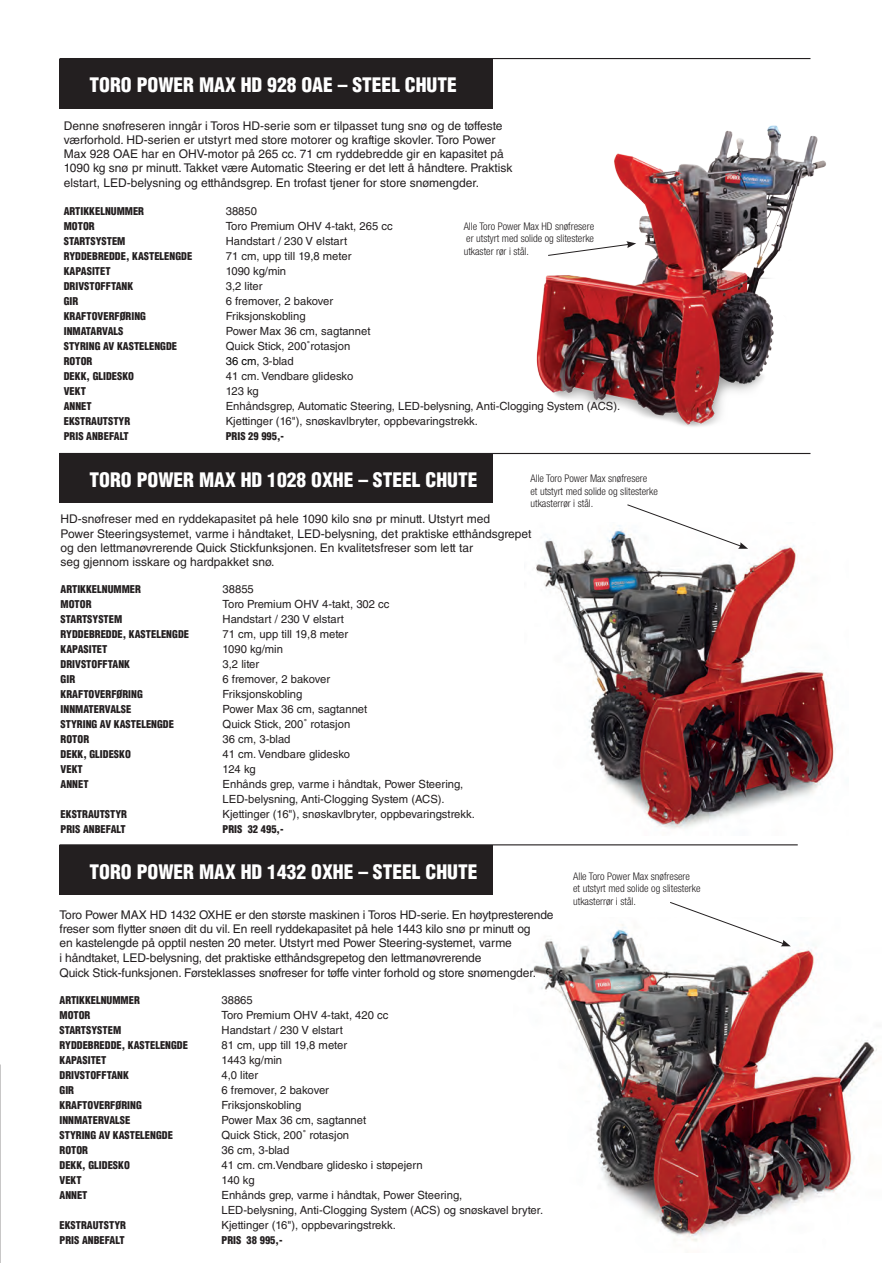
<style>
.page{position:relative;width:893px;height:1263px;background:#fff}
.page>*{position:absolute;margin:0;border:0;box-sizing:border-box;transform-origin:0 0}
.t1{font:900 condensed 19.5px "Helvetica LT Std";color:#fff}
.t2{font:12px/14.2px "Helvetica LT Std";letter-spacing:-.01em;color:#231f20}
.t3{font:11.25px/15px "Helvetica LT Std";color:#231f20}
.t4{font:900 condensed 10.5px "Helvetica LT Std";color:#231f20}
.t5{font:300 condensed 10.5px/12.6px "Helvetica Neue LT Std";color:#231f20}
.s1{font-size:12px}
.s2{color:#000}
</style>
<div class="page">
<img style="left:532px;top:924px;width:345px;height:318px">
<img style="left:536px;top:525px;width:300px;height:304px">
<img style="left:536px;top:125px;width:290px;height:302px">
<hr style="left:60px;top:58px;width:750px;height:1px;background:#231f20">
<div style="left:60px;top:59px;width:433px;height:49px;background:#231f20"></div>
<hr style="left:60px;top:453px;width:750px;height:1px;background:#231f20">
<hr style="left:60px;top:844px;width:738px;height:1px;background:#231f20">
<div style="left:60px;top:454px;width:433px;height:49px;background:#231f20"></div>
<div style="left:60px;top:845px;width:433px;height:49px;background:#231f20"></div>
<svg style="left:547px;top:241px;width:89px;height:15px"></svg>
<svg style="left:626px;top:504px;width:122px;height:45px"></svg>
<svg style="left:669px;top:902px;width:122px;height:44px"></svg>
<h1 class="t1" style="left:90px;top:73px;width:369px">TORO POWER MAX HD 928 OAE – STEEL CHUTE</h1>
<p class="t2" style="left:64px;top:118px;width:450px">Denne snøfreseren inngår i Toros HD-serie som er tilpasset tung snø og de tøffeste værforhold. HD-serien er utstyrt med store motorer og kraftige skovler. Toro Power Max 928 OAE har en OHV-motor på 265 cc. 71 cm ryddebredde gir en kapasitet på 1090 kg snø pr minutt. Takket være Automatic Steering er det lett å håndtere. Praktisk elstart, LED-belysning og etthåndsgrep. En trofast tjener for store snømengder.</p>
<p class="t4" style="left:64px;top:205px;width:82px">ARTIKKELNUMMER</p>
<p class="t3" style="left:226px;top:204px;width:33px">38850</p>
<p class="t4" style="left:64px;top:220px;width:32px">MOTOR</p>
<p class="t3" style="left:226px;top:219px;width:168px">Toro Premium OHV 4-takt, 265 cc</p>
<p class="t4" style="left:64px;top:235px;width:63px">STARTSYSTEM</p>
<p class="t3" style="left:226px;top:234px;width:123px">Handstart / 230 V elstart</p>
<p class="t4" style="left:64px;top:250px;width:130px">RYDDEBREDDE, KASTELENGDE</p>
<p class="t3" style="left:226px;top:249px;width:127px">71 cm, upp till 19,8 meter</p>
<p class="t4" style="left:64px;top:265px;width:48px">KAPASITET</p>
<p class="t3" style="left:226px;top:264px;width:62px">1090 kg/min</p>
<p class="t4" style="left:64px;top:280px;width:71px">DRIVSTOFFTANK</p>
<p class="t3" style="left:226px;top:279px;width:38px">3,2 liter</p>
<p class="t4" style="left:64px;top:295px;width:16px">GIR</p>
<p class="t3" style="left:226px;top:294px;width:109px">6 fremover, 2 bakover</p>
<p class="t4" style="left:64px;top:310px;width:84px">KRAFTOVERFØRING</p>
<p class="t3" style="left:226px;top:309px;width:81px">Friksjonskobling</p>
<p class="t4" style="left:64px;top:325px;width:61px">INMATARVALS</p>
<p class="t3" style="left:226px;top:324px;width:146px">Power Max 36 cm, sagtannet</p>
<p class="t4" style="left:64px;top:340px;width:115px">STYRING AV KASTELENGDE</p>
<p class="t3" style="left:226px;top:339px;width:126px">Quick Stick, 200<span class="s1">˚</span>rotasjon</p>
<p class="t4" style="left:64px;top:355px;width:30px">ROTOR</p>
<p class="t3" style="left:226px;top:354px;width:69px"><span class="s2">36 cm</span>, 3-blad</p>
<p class="t4" style="left:64px;top:370px;width:72px">DEKK, GLIDESKO</p>
<p class="t3" style="left:226px;top:369px;width:129px">41 cm. Vendbare glidesko</p>
<p class="t4" style="left:64px;top:385px;width:24px">VEKT</p>
<p class="t3" style="left:226px;top:384px;width:35px">123 kg</p>
<p class="t4" style="left:64px;top:400px;width:30px">ANNET</p>
<p class="t3" style="left:226px;top:399px;width:396px">Enhåndsgrep, Automatic Steering, LED-belysning, Anti-Clogging System (ACS).</p>
<p class="t4" style="left:64px;top:415px;width:68px">EKSTRAUTSTYR</p>
<p class="t3" style="left:226px;top:414px;width:254px">Kjettinger (16"), snøskavlbryter, oppbevaringstrekk.</p>
<p class="t4" style="left:64px;top:430px;width:67px">PRIS ANBEFALT</p>
<p class="t4" style="left:226px;top:430px;width:60px">PRIS 29 995,-</p>
<p class="t5" style="left:464px;top:220px;width:132px;text-align:justify">Alle Toro Power Max HD snøfresere er utstyrt med solide og slitesterke utkaster rør i stål.</p>
<h1 class="t1" style="left:90px;top:468px;width:389px">TORO POWER MAX HD 1028 OXHE – STEEL CHUTE</h1>
<p class="t5" style="left:530px;top:472px;width:129px">Alle Toro Power Max snøfresere<br>et utstyrt med solide og slitesterke utkasterrør i stål.</p>
<p class="t2" style="left:61px;top:512px;width:472px">HD-snøfreser med en ryddekapasitet på hele 1090 kilo snø pr minutt. Utstyrt med<br>Power Steeringsystemet, varme i håndtaket, LED-belysning, det praktiske etthåndsgrepet og den lettmanøvrerende Quick Stickfunksjonen. En kvalitetsfreser som lett tar<br>seg gjennom isskare og hardpakket snø.</p>
<p class="t4" style="left:61px;top:583px;width:82px">ARTIKKELNUMMER</p>
<p class="t3" style="left:223px;top:582px;width:33px">38855</p>
<p class="t4" style="left:61px;top:598px;width:32px">MOTOR</p>
<p class="t3" style="left:223px;top:597px;width:168px">Toro Premium OHV 4-takt, 302 cc</p>
<p class="t4" style="left:61px;top:613px;width:63px">STARTSYSTEM</p>
<p class="t3" style="left:223px;top:612px;width:123px">Handstart / 230 V elstart</p>
<p class="t4" style="left:61px;top:628px;width:130px">RYDDEBREDDE, KASTELENGDE</p>
<p class="t3" style="left:223px;top:627px;width:127px">71 cm, upp till 19,8 meter</p>
<p class="t4" style="left:61px;top:643px;width:48px">KAPASITET</p>
<p class="t3" style="left:223px;top:642px;width:62px">1090 kg/min</p>
<p class="t4" style="left:61px;top:658px;width:71px">DRIVSTOFFTANK</p>
<p class="t3" style="left:223px;top:657px;width:38px">3,2 liter</p>
<p class="t4" style="left:61px;top:673px;width:16px">GIR</p>
<p class="t3" style="left:223px;top:672px;width:109px">6 fremover, 2 bakover</p>
<p class="t4" style="left:61px;top:688px;width:84px">KRAFTOVERFØRING</p>
<p class="t3" style="left:223px;top:687px;width:81px">Friksjonskobling</p>
<p class="t4" style="left:61px;top:703px;width:72px">INNMATERVALSE</p>
<p class="t3" style="left:223px;top:702px;width:146px">Power Max 36 cm, sagtannet</p>
<p class="t4" style="left:61px;top:718px;width:115px">STYRING AV KASTELENGDE</p>
<p class="t3" style="left:223px;top:717px;width:129px">Quick Stick, 200<span class="s1">˚</span> rotasjon</p>
<p class="t4" style="left:61px;top:733px;width:30px">ROTOR</p>
<p class="t3" style="left:223px;top:732px;width:69px">36 cm, 3-blad</p>
<p class="t4" style="left:61px;top:748px;width:72px">DEKK, GLIDESKO</p>
<p class="t3" style="left:223px;top:747px;width:129px">41 cm. Vendbare glidesko</p>
<p class="t4" style="left:61px;top:763px;width:24px">VEKT</p>
<p class="t3" style="left:223px;top:762px;width:35px">124 kg</p>
<p class="t4" style="left:61px;top:778px;width:30px">ANNET</p>
<p class="t3" style="left:223px;top:777px;width:242px">Enhånds grep, varme i håndtak, Power Steering,<br>LED-belysning, Anti-Clogging System (ACS).</p>
<p class="t4" style="left:61px;top:808px;width:68px">EKSTRAUTSTYR</p>
<p class="t3" style="left:223px;top:807px;width:254px">Kjettinger (16"), snøskavlbryter, oppbevaringstrekk.</p>
<p class="t4" style="left:61px;top:823px;width:67px">PRIS ANBEFALT</p>
<p class="t4" style="left:223px;top:823px;width:62px">PRIS 32 495,-</p>
<h1 class="t1" style="left:90px;top:859px;width:389px">TORO POWER MAX HD 1432 OXHE – STEEL CHUTE</h1>
<p class="t2" style="left:60px;top:907px;width:496px">Toro Power MAX HD 1432 OXHE er den største maskinen i Toros HD-serie. En høytpresterende freser som flytter snøen dit du vil. En reell ryddekapasitet på hele 1443 kilo snø pr minutt og<br>en kastelengde på opptil nesten 20 meter. Utstyrt med Power Steering-systemet, varme<br>i håndtaket, LED-belysning, det praktiske etthåndsgrepetog den lettmanøvrerende<br>Quick Stick-funksjonen. Førsteklasses snøfreser for tøffe vinter forhold og store snømengder.</p>
<p class="t4" style="left:60px;top:993px;width:82px">ARTIKKELNUMMER</p>
<p class="t3" style="left:222px;top:992px;width:33px">38865</p>
<p class="t4" style="left:60px;top:1008px;width:32px">MOTOR</p>
<p class="t3" style="left:222px;top:1007px;width:168px">Toro Premium OHV 4-takt, 420 cc</p>
<p class="t4" style="left:60px;top:1023px;width:63px">STARTSYSTEM</p>
<p class="t3" style="left:222px;top:1022px;width:123px">Handstart / 230 V elstart</p>
<p class="t4" style="left:60px;top:1038px;width:130px">RYDDEBREDDE, KASTELENGDE</p>
<p class="t3" style="left:222px;top:1037px;width:127px">81 cm, upp till 19,8 meter</p>
<p class="t4" style="left:60px;top:1053px;width:48px">KAPASITET</p>
<p class="t3" style="left:222px;top:1052px;width:62px">1443 kg/min</p>
<p class="t4" style="left:60px;top:1068px;width:71px">DRIVSTOFFTANK</p>
<p class="t3" style="left:222px;top:1067px;width:38px">4,0 liter</p>
<p class="t4" style="left:60px;top:1083px;width:16px">GIR</p>
<p class="t3" style="left:222px;top:1082px;width:109px">6 fremover, 2 bakover</p>
<p class="t4" style="left:60px;top:1098px;width:84px">KRAFTOVERFØRING</p>
<p class="t3" style="left:222px;top:1097px;width:81px">Friksjonskobling</p>
<p class="t4" style="left:60px;top:1113px;width:72px">INNMATERVALSE</p>
<p class="t3" style="left:222px;top:1112px;width:146px">Power Max 36 cm, sagtannet</p>
<p class="t4" style="left:60px;top:1128px;width:115px">STYRING AV KASTELENGDE</p>
<p class="t3" style="left:222px;top:1127px;width:129px">Quick Stick, 200<span class="s1">˚</span> rotasjon</p>
<p class="t4" style="left:60px;top:1143px;width:30px">ROTOR</p>
<p class="t3" style="left:222px;top:1142px;width:69px">36 cm, 3-blad</p>
<p class="t4" style="left:60px;top:1158px;width:72px">DEKK, GLIDESKO</p>
<p class="t3" style="left:222px;top:1157px;width:203px">41 cm. cm.Vendbare glidesko i støpejern</p>
<p class="t4" style="left:60px;top:1173px;width:24px">VEKT</p>
<p class="t3" style="left:222px;top:1172px;width:35px">140 kg</p>
<p class="t4" style="left:60px;top:1188px;width:30px">ANNET</p>
<p class="t3" style="left:222px;top:1187px;width:323px">Enhånds grep, varme i håndtak, Power Steering,<br>LED-belysning, Anti-Clogging System (ACS) og snøskavel bryter.</p>
<p class="t4" style="left:60px;top:1218px;width:68px">EKSTRAUTSTYR</p>
<p class="t3" style="left:222px;top:1217px;width:176px">Kjettinger (16"), oppbevaringstrekk.</p>
<p class="t4" style="left:60px;top:1233px;width:67px">PRIS ANBEFALT</p>
<p class="t4" style="left:222px;top:1233px;width:62px">PRIS 38 995,-</p>
<p class="t5" style="left:573px;top:870px;width:129px">Alle Toro Power Max snøfresere<br>et utstyrt med solide og slitesterke utkasterrør i stål.</p>
</div>
